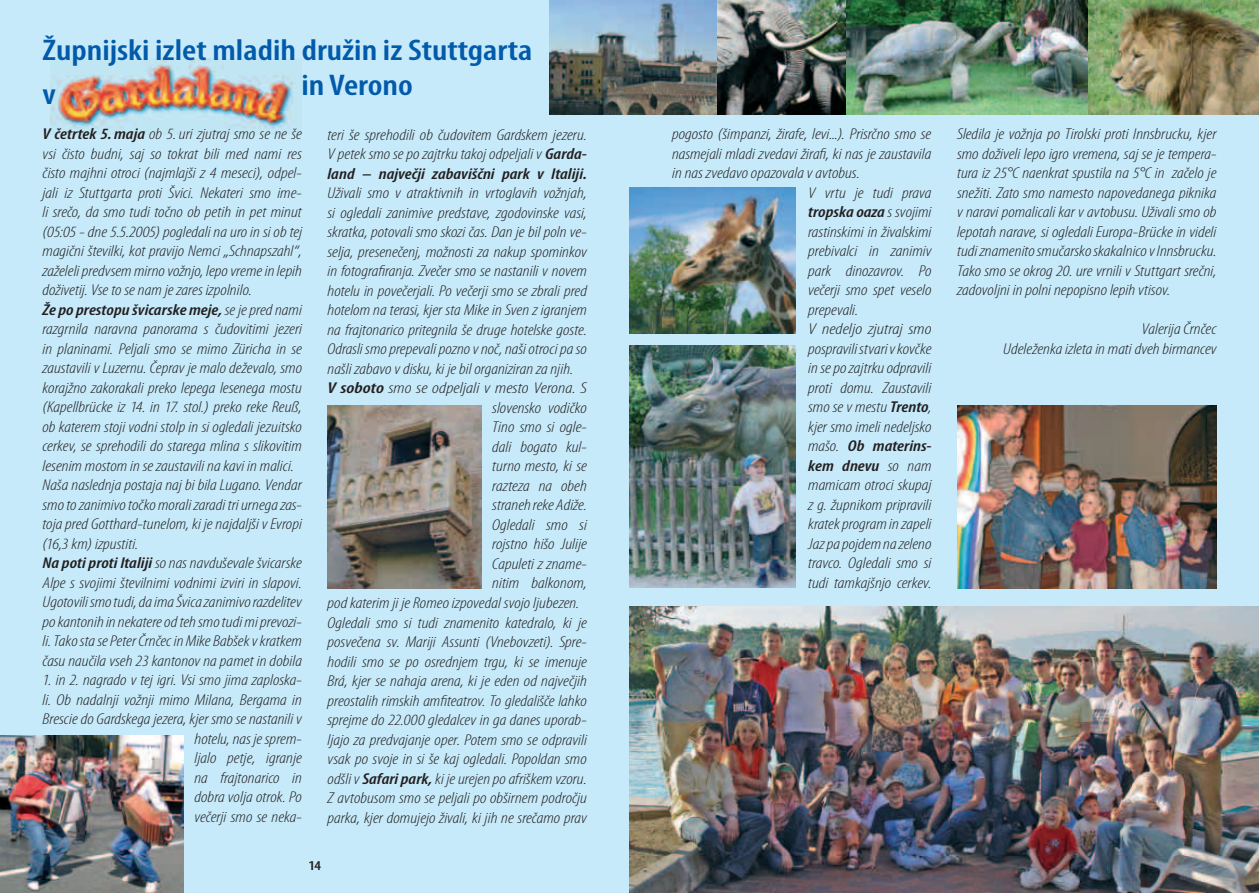
<style>
.page{position:relative;width:1259px;height:893px;background:#fff}
.page>*{position:absolute;margin:0;border:0;box-sizing:border-box;transform-origin:0 0}
.t1{font:600 condensed 30px/43.5px "Myriad Pro";color:#015aaa;scale:1.2 1}
.t2{font:italic 300 condensed 15.75px/19.5px "Myriad Pro";color:#231f20;text-align:justify;scale:1.2 1}
.t3{font:italic 300 condensed 15.75px "Myriad Pro";color:#231f20;scale:1.28 1}
.t4{font:italic 600 condensed 15.75px "Myriad Pro";color:#231f20;scale:1.2 1}
.t5{font:600 condensed 13.5px "Myriad Pro";color:#231f20;scale:1.2 1}
.s1{font-weight:600}
.s2{font-weight:300}
</style>
<div class="page">
<div style="left:0;top:0;width:1258px;height:892px;background:#c6eafa"></div>
<img style="left:327px;top:405px;width:155px;height:183px">
<img style="left:629px;top:188px;width:166px;height:146px">
<img style="left:549px;top:0;width:709px;height:114px">
<img style="left:629px;top:607px;width:629px;height:285px">
<img style="left:50px;top:59px;width:244px;height:70px">
<img style="left:0;top:735px;width:184px;height:157px">
<img style="left:957px;top:405px;width:259px;height:183px">
<img style="left:629px;top:345px;width:166px;height:242px">
<h1 class="t1" style="left:43px;top:31px;width:410px">Župnijski izlet mladih družin iz Stuttgarta v</h1>
<h1 class="t1" style="left:301px;top:66px;width:94px">in Verono</h1>
<p class="t2" style="left:43px;top:125px;width:218px;text-align:left"><span class="s1">V četrtek 5. maja</span> ob 5. uri zjutraj smo se ne še vsi čisto budni, saj so tokrat bili med nami res čisto majhni otroci (najmlajši z 4 meseci), odpel&shy;jali iz Stuttgarta proti Švici. Nekateri smo ime&shy;li srečo, da smo tudi točno ob petih in pet minut (05:05 - dne 5.5.2005) pogledali na uro in si ob tej magični številki, kot pravijo Nemci „Schnapszahl“, zaželeli predvsem mirno vožnjo, lepo vreme in lepih doživetij. Vse to se nam je zares izpolnilo.<br><span class="s1">Že po prestopu švicarske meje,</span> se je pred nami razgrnila naravna panorama s čudovitimi jezeri in planinami. Peljali smo se mimo Züricha in se zaustavili v Luzernu. Čeprav je malo deževalo, smo korajžno zakorakali preko lepega lesenega mostu (Kapellbrücke iz 14. in 17. stol.) preko reke Reuß, ob katerem stoji vodni stolp in si ogledali jezuitsko cerkev, se sprehodili do starega mlina s slikovitim lesenim mostom in se zaustavili na kavi in malici.<br>Naša naslednja postaja naj bi bila Lugano. Vendar smo to zanimivo točko morali zaradi tri urnega zas&shy;toja pred Gotthard-tunelom, ki je najdaljši v Evropi (16,3 km) izpustiti.<br><span class="s1">Na poti proti Italiji</span> so nas navduševale švicarske Alpe s svojimi številnimi vodnimi izviri in slapovi.<br>Ugotovili smo tudi, da ima Švica zanimivo razdelitev po kantonih in nekatere od teh smo tudi mi prevozi&shy;li. Tako sta se Peter Črnčec in Mike Babšek v kratkem času naučila vseh 23 kantonov na pamet in dobila</p>
<p class="t2" style="left:43px;top:671px;width:218px;text-align:right">1. in 2. nagrado v tej igri. Vsi smo jima zaploska&shy;li. Ob nadalnji vožnji mimo Milana, Bergama in<br>Brescie do Gardskega jezera, kjer smo se nastanili v hotelu, nas je sprem-<br>ljalo petje, igranje<br>na frajtonarico in<br>dobra volja otrok. Po<br>večerji smo se neka-</p>
<p class="t2" style="left:327px;top:126px;width:218px">teri še sprehodili ob čudovitem Gardskem jezeru.<br>V petek smo se po zajtrku takoj odpeljali v <span class="s1">Garda&shy;land – največji zabaviščni park v Italiji.</span></p>
<p class="t2" style="left:327px;top:185px;width:218px">Uži vali smo v atraktivnih in vrtoglavih vožnjah,</p>
<p class="t2" style="left:327px;top:204px;width:218px">si ogledali zanimive predstave, zgodovinske vasi,</p>
<p class="t2" style="left:327px;top:224px;width:218px">skratka, potovali smo skozi čas. Dan je bil poln ve-</p>
<p class="t2" style="left:327px;top:243px;width:218px">selja, presenečenj, možnosti za nakup spominkov</p>
<p class="t2" style="left:327px;top:263px;width:218px">in fotografiranja. Zvečer smo se nastanili v novem</p>
<p class="t2" style="left:327px;top:282px;width:218px">hotelu in povečerjali. Po večerji smo se zbrali pred</p>
<p class="t2" style="left:327px;top:302px;width:218px">hotelom na terasi, kjer sta Mike in Sven z igranjem</p>
<p class="t2" style="left:327px;top:321px;width:218px">na frajtonarico pritegnila še druge hotelske goste.</p>
<p class="t2" style="left:327px;top:341px;width:218px">Odrasli smo prepevali pozno v noč, naši otroci pa so</p>
<p class="t2" style="left:327px;top:360px;width:206px">našli zabavo v disku, ki je bil organiziran za njih.</p>
<p class="t3" style="left:327px;top:382px;width:204px"><span class="s1">V soboto</span> smo se odpeljali v mesto Verona. S</p>
<p class="t2" style="left:492px;top:399px;width:80px">slovensko vodičko</p>
<p class="t2" style="left:492px;top:419px;width:80px">Tino smo si ogle-</p>
<p class="t2" style="left:492px;top:438px;width:80px">dali bogato kul-</p>
<p class="t2" style="left:492px;top:458px;width:80px">turno mesto, ki se</p>
<p class="t2" style="left:492px;top:477px;width:80px">razteza na obeh</p>
<p class="t2" style="left:492px;top:497px;width:80px">straneh reke Adiže.</p>
<p class="t2" style="left:492px;top:516px;width:80px">Ogledali smo si</p>
<p class="t2" style="left:492px;top:536px;width:80px">rojstno hišo Julije</p>
<p class="t2" style="left:492px;top:555px;width:80px">Capuleti z zname-</p>
<p class="t2" style="left:492px;top:575px;width:80px">nitim balkonom,</p>
<p class="t2" style="left:327px;top:594px;width:211px">pod katerim ji je Romeo izpovedal svojo ljubezen.</p>
<p class="t2" style="left:327px;top:614px;width:218px">Ogledali smo si tudi znamenito katedralo, ki je</p>
<p class="t2" style="left:327px;top:633px;width:218px">posvečena sv. Mariji Assunti (Vnebovzeti). Spre-</p>
<p class="t2" style="left:327px;top:653px;width:218px">hodili smo se po osrednjem trgu, ki se imenuje</p>
<p class="t2" style="left:327px;top:672px;width:218px">Brá, kjer se nahaja arena, ki je eden od največjih</p>
<p class="t2" style="left:327px;top:692px;width:218px">preostalih rimskih amfiteatrov. To gledališče lahko</p>
<p class="t2" style="left:327px;top:711px;width:218px">sprejme do 22.000 gledalcev in ga danes uporab-</p>
<p class="t2" style="left:327px;top:731px;width:218px">ljajo za predvajanje oper. Potem smo se odpravili</p>
<p class="t2" style="left:327px;top:750px;width:217px">vsak po svoje in si še kaj ogledali. Popoldan smo</p>
<p class="t2" style="left:327px;top:770px;width:218px">odšli v <span class="s1">Safari park,</span> ki je urejen po afriškem vzoru.</p>
<p class="t2" style="left:327px;top:789px;width:218px">Z avtobusom smo se peljali po obširnem področju</p>
<p class="t2" style="left:327px;top:809px;width:218px">parka, kjer domujejo živali, ki jih ne srečamo prav</p>
<p class="t5" style="left:308px;top:861px;width:12px">14</p>
<p class="t2" style="left:672px;top:125px;width:218px">pogosto (šimpanzi, žirafe, levi...). Prisrčno smo se</p>
<p class="t2" style="left:672px;top:145px;width:218px">nasmejali mladi zvedavi žirafi, ki nas je zaustavila</p>
<p class="t2" style="left:672px;top:164px;width:158px">in nas zvedavo opazovala v avtobus.</p>
<p class="t2" style="left:808px;top:184px;width:104px">V vrtu je tudi prava</p>
<p class="t4" style="left:808px;top:206px;width:104px">tropska oaza <span class="s2">s svojimi</span></p>
<p class="t2" style="left:808px;top:223px;width:104px">rastinskimi in živalskimi</p>
<p class="t2" style="left:808px;top:242px;width:104px">prebivalci in zanimiv</p>
<p class="t2" style="left:808px;top:262px;width:104px">park dinozavrov. Po</p>
<p class="t2" style="left:808px;top:281px;width:104px">večerji smo spet veselo</p>
<p class="t2" style="left:808px;top:301px;width:43px">prepevali.</p>
<p class="t3" style="left:808px;top:323px;width:98px">V nedeljo zjutraj smo</p>
<p class="t2" style="left:808px;top:340px;width:104px">pospravili stvari v kovčke</p>
<p class="t2" style="left:808px;top:359px;width:104px">in se po zajtrku odpravili</p>
<p class="t2" style="left:808px;top:379px;width:104px">proti domu. Zaustavili</p>
<p class="t2" style="left:808px;top:398px;width:104px">smo se v mestu <span class="s1">Trento</span>,</p>
<p class="t2" style="left:808px;top:418px;width:104px">kjer smo imeli nedeljsko</p>
<p class="t4" style="left:808px;top:440px;width:104px"><span class="s2">mašo.</span> Ob materins-</p>
<p class="t4" style="left:808px;top:460px;width:104px">kem dnevu <span class="s2">so nam</span></p>
<p class="t2" style="left:808px;top:476px;width:104px">mamicam otroci skupaj</p>
<p class="t2" style="left:808px;top:496px;width:104px">z g. župnikom pripravili</p>
<p class="t2" style="left:808px;top:515px;width:104px">kratek program in zapeli</p>
<p class="t2" style="left:808px;top:535px;width:104px">Jaz pa pojdem na zeleno</p>
<p class="t2" style="left:808px;top:554px;width:104px">travco. Ogledali smo si</p>
<p class="t2" style="left:808px;top:574px;width:104px">tudi tamkajšnjo cerkev.</p>
<p class="t2" style="left:957px;top:125px;width:218px">Sledila je vožnja po Tirolski proti Innsbrucku, kjer smo doživeli lepo igro vremena, saj se je tempera&shy;tura iz 25°C naenkrat spustila na 5°C in začelo je snežiti. Zato smo namesto napovedanega piknika v naravi pomalicali kar v avtobusu. Uživali smo ob lepotah narave, si ogledali Europa-Brücke in videli tudi znamenito smučarsko skakalnico v Innsbrucku.<br>Tako smo se okrog 20. ure vrnili v Stuttgart srečni, zadovoljni in polni nepopisno lepih vtisov.</p>
<p class="t2" style="left:1003px;top:320px;width:179px;text-align:right">Valerija Črnčec<br>Udeleženka izleta in mati dveh birmancev</p>
</div>
